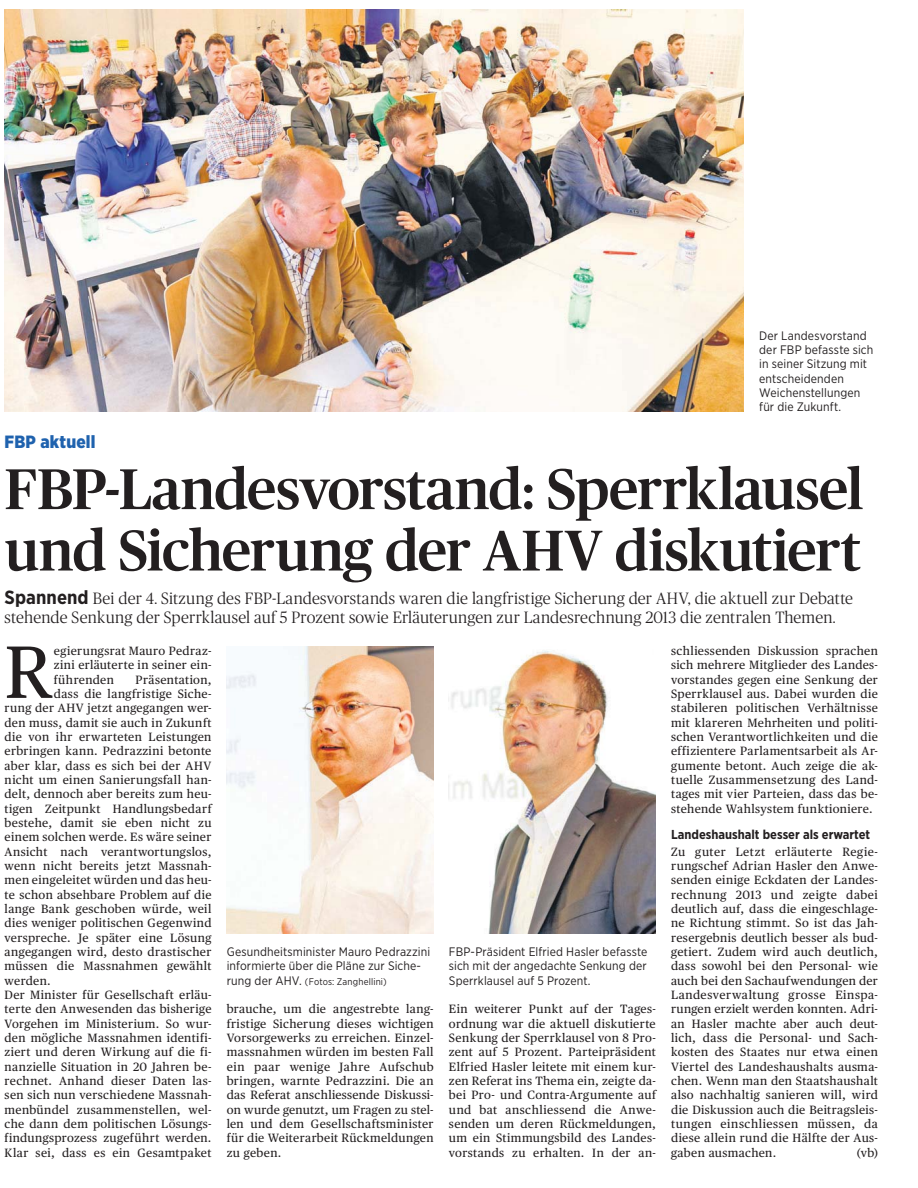
<style>
.page{position:relative;width:918px;height:1188px;background:#fff}
.page>*{position:absolute;margin:0;border:0;box-sizing:border-box;transform-origin:0 0}
.t1{font:74.1px "Publico Text";color:#231f20}
.t2{font:500 57.3px/61.3px "Publico";letter-spacing:-.015em;color:#231f20}
.t3{font:900 17.7px "Gotham Narrow";letter-spacing:.005em;color:#1f62ae}
.t4{font:300 16.35px/19px "Publico";letter-spacing:.02em;color:#231f20}
.t5{font:700 12.9px "Gotham Narrow";color:#231f20}
.t6{font:12.3px/14.4px "Gotham Narrow";letter-spacing:.01em;color:#231f20}
.t7{font:12px/14.4px "Publico Text";letter-spacing:.03em;color:#231f20;text-align:justify}
.t8{font:9.6px "Gotham Narrow";letter-spacing:.015em;color:#231f20}
.s1{font-family:"Gotham Narrow";font-weight:700;font-size:19.05px}
.s2{font-size:12.3px}
</style>
<div class="page">
<img style="left:5px;top:10px;width:739px;height:401px">
<img style="left:227px;top:646px;width:207px;height:288px">
<img style="left:451px;top:650px;width:205px;height:284px">
<p class="t6" style="left:759px;top:329px;width:116px">Der Landesvorstand der FBP befasste sich in seiner Sitzung mit entscheidenden<br>Weichenstellungen für die Zukunft.</p>
<h3 class="t3" style="left:5px;top:436px;width:92px">FBP aktuell</h3>
<h2 class="t2" style="left:5px;top:463px;width:860px">FBP-Landesvorstand: Sperrklausel und Sicherung der AHV diskutiert</h2>
<p class="t4" style="left:5px;top:590px;width:850px"><span class="s1">Spannend</span> Bei der 4. Sitzung des FBP-Landesvorstands waren die langfristige Sicherung der AHV, die aktuell zur Debatte stehende Senkung der Sperrklausel auf 5 Prozent sowie Erläuterungen zur Landesrechnung 2013 die zentralen Themen.</p>
<h1 class="t1" style="left:5px;top:640px;width:49px">R</h1>
<p class="t7" style="left:54px;top:644px;width:159px">egierungsrat Mauro Pedraz&shy;zini erläuterte in seiner ein&shy;führenden</p>
<p class="t7" style="left:671px;top:644px;width:208px">schliessenden Diskussion sprachen sich mehrere Mitglieder des Landes&shy;vorstandes gegen eine Senkung der Sperrklausel aus. Dabei wurden die stabileren politischen Verhältnisse mit klareren Mehrheiten und politi&shy;schen Verantwortlichkeiten und die effizientere Parlamentsarbeit als Ar&shy;gumente betont. Auch zeige die ak&shy;tuelle Zusammensetzung des Land&shy;tages mit vier Parteien, dass das be&shy;stehende Wahlsystem funktioniere.</p>
<p class="t5" style="left:671px;top:827px;width:201px">Landeshaushalt besser als erwartet</p>
<p class="t7" style="left:671px;top:845px;width:208px">Zu guter Letzt erläuterte Regie&shy;rungschef Adrian Hasler den Anwe&shy;senden einige Eckdaten der Landes&shy;rechnung 2013 und zeigte dabei deutlich auf, dass die eingeschlage&shy;ne Richtung stimmt. So ist das Jah&shy;resergebnis deutlich besser als bud&shy;getiert. Zudem wird auch deutlich, dass sowohl bei den Personal- wie auch bei den Sachaufwendungen der Landesverwaltung grosse Einspa&shy;rungen erzielt werden konnten. Adri&shy;an Hasler machte aber auch deut&shy;lich, dass die Personal- und Sach&shy;kosten des Staates nur etwa einen Viertel des Landeshaushalts ausma&shy;chen. Wenn man den Staatshaushalt also nachhaltig sanieren will, wird die Diskussion auch die Beitragsleis&shy;tungen einschliessen müssen, da diese allein rund die Hälfte der Aus&shy;gaben ausmachen.</p>
<p class="t7" style="left:136px;top:673px;width:77px">Präsentation,</p>
<p class="t7" style="left:54px;top:687px;width:159px">dass die langfristige Siche-</p>
<p class="t7" style="left:5px;top:702px;width:208px">rung der AHV jetzt angegangen wer-</p>
<p class="t7" style="left:5px;top:716px;width:208px">den muss, damit sie auch in Zukunft</p>
<p class="t7" style="left:5px;top:730px;width:208px">die von ihr erwarteten Leistungen</p>
<p class="t7" style="left:5px;top:745px;width:208px">erbringen kann. Pedrazzini betonte</p>
<p class="t7" style="left:5px;top:759px;width:208px">aber klar, dass es sich bei der AHV</p>
<p class="t7" style="left:5px;top:773px;width:208px">nicht um einen Sanierungsfall han-</p>
<p class="t7" style="left:5px;top:788px;width:208px">delt, dennoch aber bereits zum heu-</p>
<p class="t7" style="left:5px;top:802px;width:208px">tigen Zeitpunkt Handlungsbedarf</p>
<p class="t7" style="left:5px;top:816px;width:208px">bestehe, damit sie eben nicht zu</p>
<p class="t7" style="left:5px;top:831px;width:208px">einem solchen werde. Es wäre seiner</p>
<p class="t7" style="left:5px;top:845px;width:208px">Ansicht nach verantwortungslos,</p>
<p class="t7" style="left:5px;top:859px;width:208px">wenn nicht bereits jetzt Massnah-</p>
<p class="t7" style="left:5px;top:874px;width:208px">men eingeleitet würden und das heu-</p>
<p class="t7" style="left:5px;top:888px;width:208px">te schon absehbare Problem auf die</p>
<p class="t7" style="left:5px;top:902px;width:208px">lange Bank geschoben würde, weil</p>
<p class="t7" style="left:5px;top:917px;width:208px">dies weniger politischen Gegenwind</p>
<p class="t7" style="left:5px;top:931px;width:208px">verspreche. Je später eine Lösung</p>
<p class="t7" style="left:5px;top:945px;width:208px">angegangen wird, desto drastischer</p>
<p class="t7" style="left:5px;top:960px;width:208px">müssen die Massnahmen gewählt</p>
<p class="t7" style="left:5px;top:974px;width:48px">werden.</p>
<p class="t7" style="left:5px;top:988px;width:208px">Der Minister für Gesellschaft erläu-</p>
<p class="t7" style="left:5px;top:1003px;width:208px">terte den Anwesenden das bisherige</p>
<p class="t7" style="left:5px;top:1017px;width:208px">Vorgehen im Ministerium. So wur-</p>
<p class="t7" style="left:5px;top:1031px;width:208px">den mögliche Massnahmen identifi-</p>
<p class="t7" style="left:5px;top:1046px;width:208px">ziert und deren Wirkung auf die fi-</p>
<p class="t7" style="left:5px;top:1060px;width:208px">nanzielle Situation in 20 Jahren be-</p>
<p class="t7" style="left:5px;top:1074px;width:208px">rechnet. Anhand dieser Daten las-</p>
<p class="t7" style="left:5px;top:1089px;width:208px">sen sich nun verschiedene Massnah-</p>
<p class="t7" style="left:5px;top:1103px;width:208px">menbündel zusammenstellen, wel-</p>
<p class="t7" style="left:5px;top:1117px;width:208px">che dann dem politischen Lösungs-</p>
<p class="t7" style="left:5px;top:1132px;width:208px">findungsprozess zugeführt werden.</p>
<p class="t7" style="left:5px;top:1146px;width:208px">Klar sei, dass es ein Gesamtpaket</p>
<p class="t6" style="left:449px;top:945px;width:200px;text-align:justify">FBP-Präsident Elfried Hasler befasste sich mit der angedachte Senkung der Sperrklausel auf 5 Prozent.</p>
<p class="t6" style="left:227px;top:945px;width:205px">Gesundheitsminister Mauro Pedrazzini informierte über die Pläne zur Siche-</p>
<p class="t8" style="left:227px;top:978px;width:162px"><span class="s2">rung der AHV.</span> (Fotos: Zanghellini)</p>
<p class="t7" style="left:227px;top:1003px;width:208px">brauche, um die angestrebte lang&shy;fristige Sicherung dieses wichtigen Vorsorgewerks zu erreichen. Einzel&shy;massnahmen würden im besten Fall ein paar wenige Jahre Aufschub bringen, warnte Pedrazzini. Die an das Referat anschliessende Diskussi&shy;on wurde genutzt, um Fragen zu stel&shy;len und dem Gesellschaftsminister für die Weiterarbeit Rückmeldungen zu geben.</p>
<p class="t7" style="left:449px;top:1003px;width:208px">Ein weiterer Punkt auf der Tages&shy;ordnung war die aktuell diskutierte Senkung der Sperrklausel von 8 Pro&shy;zent auf 5 Prozent. Parteipräsident Elfried Hasler leitete mit einem kur&shy;zen Referat ins Thema ein, zeigte da&shy;bei Pro- und Contra-Argumente auf und bat anschliessend die Anwe&shy;senden um deren Rückmeldungen, um ein Stimmungsbild des Landes&shy;vorstands zu erhalten. In der an-</p>
<p class="t7" style="left:857px;top:1146px;width:23px">(vb)</p>
</div>
